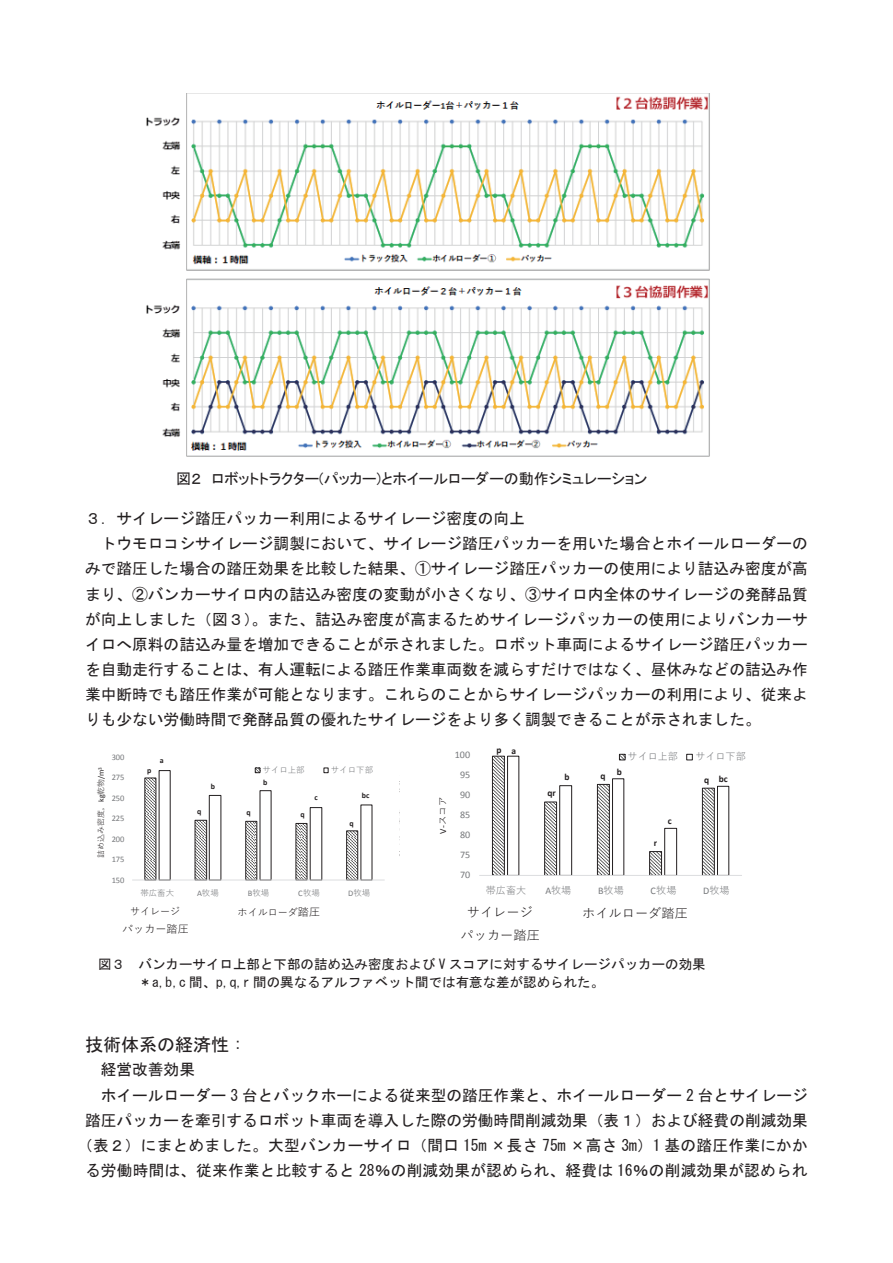
<style>
.page{position:relative;width:893px;height:1263px;background:#fff}
.page>*{position:absolute;margin:0;border:0;box-sizing:border-box;transform-origin:0 0}
.小見出し{font:18px "MS Gothic";color:#231f20}
.基本本文{font:15.75px/25px "MS Gothic";color:#231f20;text-align:justify}
.頭出1全角{font:15.75px "MS Gothic";color:#231f20}
.t1{font:15px "MS P Gothic";color:#231f20}
.t2{font:13.5px/17.7px "MS Gothic";color:#231f20}
.t3{font:13.2px/22.6px "Yu Gothic";color:#231f20;text-align:center}
.t4{font:11.1px "Yu Gothic";color:#231f20}
.t5{font:10.05px "Yu Gothic";color:#76787b}
.t6{font:10.05px "Calibri";letter-spacing:-.005em;color:#76787b}
.t7{font:10.05px "Yu Gothic";color:#231f20}
.t8{font:700 9.45px "Calibri";color:#231f20}
.t9{font:9.45px "Yu Gothic";color:#231f20}
.t10{font:8.55px "Yu Gothic";color:#76787b}
.t11{font:8.55px "Calibri";letter-spacing:-.005em;color:#76787b}
.t12{font:7.95px "Yu Gothic";color:#231f20}
.t13{font:700 7.95px "Calibri";color:#231f20}
.s1{font-family:"Calibri"}
.s2{font-size:11.1px}
</style>
<div class="page">
<img style="left:146px;top:93px;width:564px;height:364px">
<hr style="left:132px;top:880px;width:253px;height:1px;background:#dcdddf">
<svg style="left:144px;top:768px;width:229px;height:112px"></svg>
<hr style="left:479px;top:875px;width:263px;height:1px;background:#dcdddf">
<svg style="left:492px;top:754px;width:237px;height:122px"></svg>
<div style="left:686px;top:754px;width:7px;height:6px;border:1px solid #231f20"></div>
<p class="t1" style="left:176px;top:471px;width:473px">図２ ロボットトラクター(パッカー)とホイールローダーの動作シミュレーション</p>
<p class="頭出1全角" style="left:85px;top:511px;width:441px">３．サイレージ踏圧パッカー利用によるサイレージ密度の向上</p>
<p class="基本本文" style="left:85px;top:531px;width:724px;text-indent:16px">トウモロコシサイレージ調製において、サイレージ踏圧パッカーを用いた場合とホイールローダーのみで踏圧した場合の踏圧効果を比較した結果、①サイレージ踏圧パッカーの使用により詰込み密度が高まり、②バンカーサイロ内の詰込み密度の変動が小さくなり、③サイロ内全体のサイレージの発酵品質が向上しました（図３）。また、詰込み密度が高まるためサイレージパッカーの使用によりバンカーサイロへ原料の詰込み量を増加できることが示されました。ロボット車両によるサイレージ踏圧パッカーを自動走行することは、有人運転による踏圧作業車両数を減らすだけではなく、昼休みなどの詰込み作業中断時でも踏圧作業が可能となります。これらのことからサイレージパッカーの利用により、従来よりも少ない労働時間で発酵品質の優れたサイレージをより多く調製できることが示されました。</p>
<p class="t11" style="left:112px;top:752px;width:14px">300</p>
<p class="t13" style="left:160px;top:755px;width:5px">a</p>
<p class="t6" style="left:455px;top:749px;width:17px">100</p>
<p class="t8" style="left:496px;top:744px;width:7px">p</p>
<p class="t8" style="left:512px;top:745px;width:6px">a</p>
<p class="t5" style="left:628px;top:747px;width:52px">サイロ上部</p>
<p class="t5" style="left:695px;top:747px;width:52px">サイロ下部</p>
<p class="t12" style="left:94px;top:858px;width:92px;rotate:-90deg">詰め込み密度，<span class="s1">kg</span>乾物<span class="s1">/m</span><sup>3</sup></p>
<p class="t11" style="left:112px;top:772px;width:14px">275</p>
<p class="t11" style="left:112px;top:793px;width:14px">250</p>
<p class="t11" style="left:112px;top:813px;width:14px">225</p>
<p class="t11" style="left:112px;top:833px;width:14px">200</p>
<p class="t11" style="left:112px;top:854px;width:14px">175</p>
<p class="t13" style="left:147px;top:765px;width:6px">p</p>
<p class="t13" style="left:211px;top:781px;width:6px">b</p>
<p class="t10" style="left:262px;top:762px;width:44px">サイロ上部</p>
<p class="t10" style="left:331px;top:762px;width:44px">サイロ下部</p>
<p class="t13" style="left:263px;top:777px;width:6px">b</p>
<p class="t13" style="left:314px;top:793px;width:5px">c</p>
<p class="t13" style="left:362px;top:790px;width:9px">bc</p>
<p class="t13" style="left:197px;top:806px;width:6px">q</p>
<p class="t13" style="left:247px;top:807px;width:6px">q</p>
<p class="t13" style="left:301px;top:809px;width:6px">q</p>
<p class="t13" style="left:350px;top:818px;width:6px">q</p>
<p class="t9" style="left:434px;top:834px;width:39px;rotate:-90deg"><span class="s1">V-</span>スコア</p>
<p class="t6" style="left:460px;top:769px;width:12px">95</p>
<p class="t6" style="left:460px;top:789px;width:12px">90</p>
<p class="t6" style="left:460px;top:809px;width:12px">85</p>
<p class="t6" style="left:460px;top:829px;width:12px">80</p>
<p class="t6" style="left:460px;top:849px;width:12px">75</p>
<p class="t8" style="left:547px;top:787px;width:10px">qr</p>
<p class="t8" style="left:564px;top:771px;width:7px">b</p>
<p class="t8" style="left:600px;top:770px;width:7px">q</p>
<p class="t8" style="left:617px;top:766px;width:7px">b</p>
<p class="t8" style="left:654px;top:837px;width:5px">r</p>
<p class="t8" style="left:668px;top:814px;width:5px">c</p>
<p class="t8" style="left:704px;top:774px;width:7px">q</p>
<p class="t8" style="left:719px;top:773px;width:10px">bc</p>
<p class="t11" style="left:112px;top:874px;width:14px">150</p>
<p class="t6" style="left:460px;top:869px;width:12px">70</p>
<p class="t10" style="left:140px;top:885px;width:35px">帯広畜大</p>
<p class="t10" style="left:197px;top:885px;width:23px"><span class="s1">A</span>牧場</p>
<p class="t10" style="left:248px;top:885px;width:23px"><span class="s1">B</span>牧場</p>
<p class="t10" style="left:298px;top:885px;width:23px"><span class="s1">C</span>牧場</p>
<p class="t10" style="left:348px;top:885px;width:24px"><span class="s1">D</span>牧場</p>
<p class="t5" style="left:486px;top:881px;width:42px">帯広畜大</p>
<p class="t5" style="left:545px;top:881px;width:27px"><span class="s1">A</span>牧場</p>
<p class="t5" style="left:598px;top:881px;width:27px"><span class="s1">B</span>牧場</p>
<p class="t5" style="left:651px;top:881px;width:27px"><span class="s1">C</span>牧場</p>
<p class="t5" style="left:703px;top:881px;width:28px"><span class="s1">D</span>牧場</p>
<p class="t7" style="left:130px;top:902px;width:52px">サイレージ</p>
<p class="t7" style="left:238px;top:903px;width:84px">ホイルローダ<span class="s2">踏圧</span></p>
<p class="t4" style="left:122px;top:919px;width:68px">パッカー踏圧</p>
<p class="t3" style="left:461px;top:899px;width:81px">サイレージパッカー踏圧</p>
<p class="t3" style="left:582px;top:900px;width:107px">ホイルローダ踏圧</p>
<p class="t2" style="left:139px;top:956px;width:569px;text-indent:-41px">図３ バンカーサイロ上部と下部の詰め込み密度および V スコアに対するサイレージパッカーの効果＊a,b,c 間、p,q,r 間の異なるアルファベット間では有意な差が認められた。</p>
<p class="小見出し" style="left:85px;top:1036px;width:164px">技術体系の経済性：</p>
<p class="基本本文" style="left:101px;top:1057px;width:111px">経営改善効果　</p>
<p class="基本本文" style="left:77px;top:1082px;width:732px;text-align:right">ホイールローダー 3 台とバックホーによる従来型の踏圧作業と、ホイールローダー 2 台とサイレージ<br>踏圧パッカーを牽引するロボット車両を導入した際の労働時間削減効果（表１）および経費の削減効果（表２）にまとめました。大型バンカーサイロ（間口 15m ×長さ 75m ×高さ 3m）1 基の踏圧作業にかかる労働時間は、従来作業と比較すると 28％の削減効果が認められ、経費は 16％の削減効果が認められ</p>
</div>
